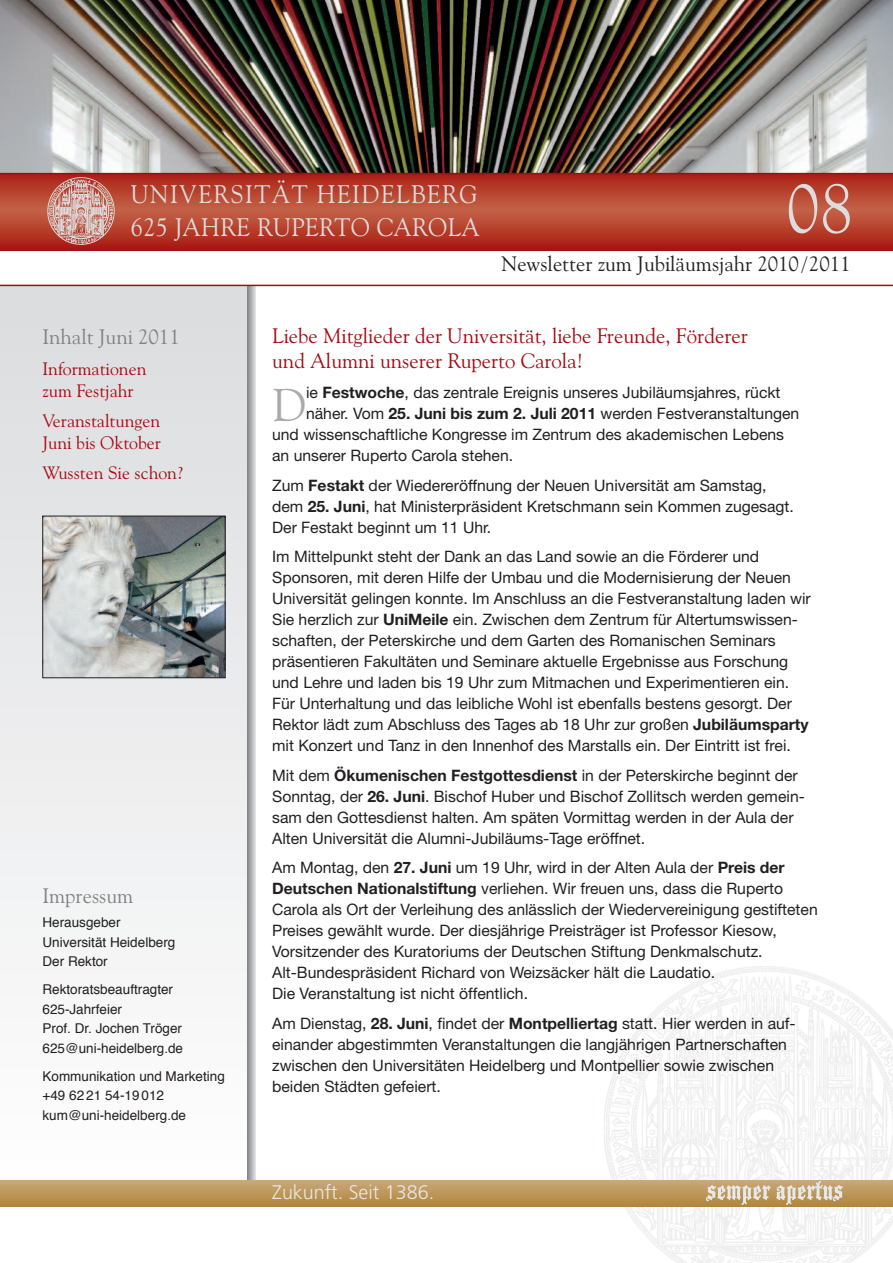
<style>
.page{position:relative;width:893px;height:1263px;background:#fff}
.page>*{position:absolute;margin:0;border:0;box-sizing:border-box;transform-origin:0 0}
.t1{font:69.45px "Goudy Old Style BT";color:#dcdddf;scale:.95 1}
.t2{font:46.05px "Goudy Old Style BT";color:#a8a9ad}
.t3{font:25.5px/33px "Goudy Old Style BT";letter-spacing:.065em;color:#dcdddf;scale:.95 1}
.t4{font:21px/25px "Goudy Old Style BT";color:#a70a12}
.t5{font:21px "Goudy Old Style BT";color:#231f20}
.t6{font:21px "Goudy Old Style BT";color:#808285}
.t7{font:300 19.8px "Frutiger";color:#e7e8e9}
.t8{font:18px/21.6px "Goudy Old Style BT";color:#a70a12}
.t9{font:15.75px/21px "Helvetica Neue LT";color:#231f20}
.t10{font:13.5px/19.5px "Helvetica";color:#231f20}
.s1{font-weight:700}
</style>
<div class="page">
<svg style="left:247px;top:286px;width:9px;height:894px"></svg>
<svg style="left:0;top:174px;width:893px;height:76px"></svg>
<img style="left:0;top:0;width:893px;height:174px">
<img style="left:594px;top:966px;width:299px;height:297px">
<img style="left:47px;top:177px;width:67px;height:67px">
<div style="left:0;top:285px;width:247px;height:906px;background:linear-gradient(to bottom,#d9dadc,#fefefe)"></div>
<div style="left:0;top:1180px;width:893px;height:26px;background:linear-gradient(to bottom,#c9a978,#b38841)"></div>
<img style="left:706px;top:1182px;width:137px;height:22px">
<hr style="left:0;top:285px;width:893px;height:1px;background:#a70a12">
<img style="left:45px;top:518px;width:178px;height:158px">
<div style="left:43px;top:516px;width:182px;height:162px;border:1px solid #231f20"></div>
<h3 class="t3" style="left:131px;top:180px;width:369px">UNIVERSITÄT HEIDELBERG<br>625 JAHRE RUPERTO CAROLA</h3>
<h1 class="t1" style="left:787px;top:181px;width:72px">08</h1>
<h3 class="t6" style="left:43px;top:328px;width:139px">Inhalt Juni 2011</h3>
<p class="t8" style="left:43px;top:360px;width:105px">Informationen zum Festjahr</p>
<p class="t8" style="left:43px;top:411px;width:120px">Veranstaltungen<br>Juni bis Oktober</p>
<p class="t8" style="left:43px;top:463px;width:143px">Wussten Sie schon?</p>
<h3 class="t6" style="left:43px;top:888px;width:92px">Impressum</h3>
<p class="t10" style="left:43px;top:914px;width:134px">Herausgeber<br>Universität Heidelberg<br>Der Rektor</p>
<p class="t10" style="left:43px;top:981px;width:142px">Rektoratsbeauftragter<br>625-Jahrfeier<br>Prof. Dr. Jochen Tröger<br>625@uni-heidelberg.de</p>
<p class="t10" style="left:43px;top:1067px;width:184px">Kommunikation und Marketing +49 62 21 54-19 012 kum@uni-heidelberg.de</p>
<h3 class="t5" style="left:501px;top:255px;width:351px">Newsletter zum Jubiläumsjahr 2010/2011</h3>
<h3 class="t4" style="left:272px;top:325px;width:477px">Liebe Mitglieder der Universität, liebe Freunde, Förderer und Alumni unserer Ruperto Carola!</h3>
<h2 class="t2" style="left:272px;top:387px;width:36px">D</h2>
<p class="t9" style="left:306px;top:384px;width:476px">ie <span class="s1">Festwoche</span>, das zentrale Ereignis unseres Jubiläumsjahres, rückt</p>
<p class="t9" style="left:306px;top:405px;width:495px">näher. Vom <span class="s1">25. Juni bis zum 2. Juli 2011</span> werden Festveranstaltungen</p>
<p class="t9" style="left:272px;top:426px;width:513px">und wissenschaftliche Kongresse im Zentrum des akademischen Lebens</p>
<p class="t9" style="left:272px;top:447px;width:243px">an unserer Ruperto Carola stehen.</p>
<p class="t9" style="left:272px;top:476px;width:523px">Zum <span class="s1">Festakt</span> der Wiedereröffnung der Neuen Universität am Samstag, dem <span class="s1">25. Juni</span>, hat Ministerpräsident Kretschmann sein Kommen zugesagt.<br>Der Festakt beginnt um 11 Uhr.</p>
<p class="t9" style="left:272px;top:548px;width:540px">Im Mittelpunkt steht der Dank an das Land sowie an die Förderer und Sponsoren, mit deren Hilfe der Umbau und die Modernisierung der Neuen Universität gelingen konnte. Im Anschluss an die Festveranstaltung laden wir Sie herzlich zur <span class="s1">UniMeile</span> ein. Zwischen dem Zentrum für Altertumswissen&shy;schaften, der Peterskirche und dem Garten des Romanischen Seminars präsentieren Fakultäten und Seminare aktuelle Ergebnisse aus Forschung und Lehre und laden bis 19 Uhr zum Mitmachen und Experimentieren ein.<br>Für Unterhaltung und das leibliche Wohl ist ebenfalls bestens gesorgt. Der Rektor lädt zum Abschluss des Tages ab 18 Uhr zur großen <span class="s1">Jubiläumsparty </span>mit Konzert und Tanz in den Innenhof des Marstalls ein. Der Eintritt ist frei.</p>
<p class="t9" style="left:272px;top:766px;width:534px">Mit dem <span class="s1">Ökumenischen Festgottesdienst</span> in der Peterskirche beginnt der Sonntag, der <span class="s1">26. Juni</span>. Bischof Huber und Bischof Zollitsch werden gemein&shy;sam den Gottesdienst halten. Am späten Vormittag werden in der Aula der Alten Universität die Alumni-Jubiläums-Tage eröffnet.</p>
<p class="t9" style="left:272px;top:859px;width:547px">Am Montag, den <span class="s1">27. Juni</span> um 19 Uhr, wird in der Alten Aula der <span class="s1">Preis der Deutschen Nationalstiftung</span> verliehen. Wir freuen uns, dass die Ruperto Carola als Ort der Verleihung des anlässlich der Wiedervereinigung gestifteten Preises gewählt wurde. Der diesjährige Preisträger ist Professor Kiesow, Vorsitzender des Kuratoriums der Deutschen Stiftung Denkmalschutz.<br>Alt-Bundespräsident Richard von Weizsäcker hält die Laudatio.<br>Die Veranstaltung ist nicht öffentlich.</p>
<p class="t9" style="left:272px;top:1014px;width:525px">Am Dienstag, <span class="s1">28. Juni</span>, findet der <span class="s1">Montpelliertag</span> statt. Hier werden in auf&shy;einander abgestimmten Veranstaltungen die langjährigen Partnerschaften zwischen den Universitäten Heidelberg und Montpellier sowie zwischen beiden Städten gefeiert.</p>
<p class="t7" style="left:272px;top:1184px;width:164px">Zukunft. Seit 1386.</p>
</div>
